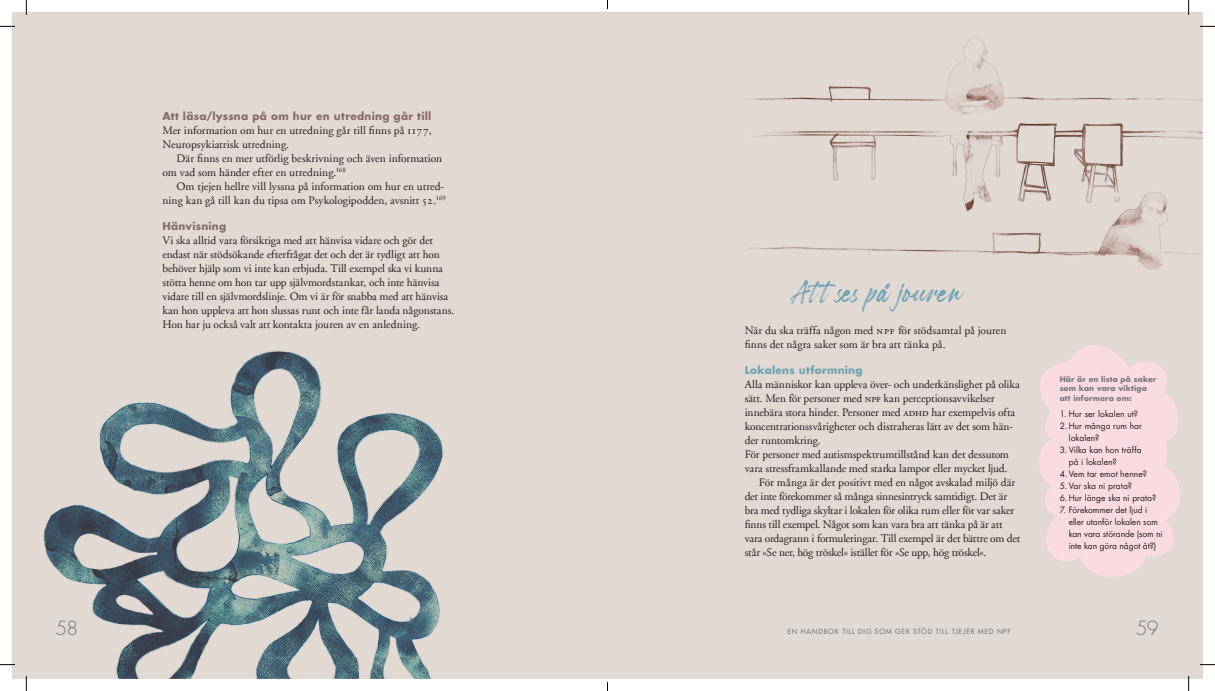
<style>
.page{position:relative;width:1215px;height:691px;background:#fff}
.page>*{position:absolute;margin:0;border:0;box-sizing:border-box;transform-origin:0 0}
.npf_bröd_1{font:40px "Garland";letter-spacing:.005em;color:#6ca2b2}
.t1{font:300 19px "Futura Std";color:#707c83}
.npf_bröd_1-2{font:11.5px/14px "Adobe Garamond";letter-spacing:-.005em;color:#231f20}
.npf_bröd_1-3{font:700 10.5px "Futura Std";letter-spacing:.025em;color:#896c6a}
.npf_bröd_1-4{font:700 10.5px "Futura Std";letter-spacing:.025em;color:#6ca2b2}
.npf_bröd_1-5{font:8.5px "Futura Std";color:#231f20}
.npf_bröd_1-6{font:700 7.5px "Futura Std";letter-spacing:.025em;color:#76787b}
.t2{font:500 7px "Futura Std";letter-spacing:.105em;color:#707c83}
.s1{font-family:"Adobe Garamond Regular SC"}
</style>
<div class="page">
<div style="left:12px;top:12px;width:595px;height:666px;background:#e2d9d3"></div>
<div style="left:607px;top:12px;width:596px;height:666px;background:#e2d9d3"></div>
<img style="left:12px;top:351px;width:431px;height:327px">
<img style="left:746px;top:12px;width:455px;height:258px">
<svg style="left:1039px;top:345px;width:141px;height:232px"></svg>
<svg style="left:0;top:26px;width:15px;height:1px"></svg>
<svg style="left:1200px;top:26px;width:15px;height:1px"></svg>
<svg style="left:0;top:664px;width:15px;height:1px"></svg>
<svg style="left:1200px;top:664px;width:15px;height:1px"></svg>
<svg style="left:26px;top:0;width:1px;height:15px"></svg>
<svg style="left:26px;top:675px;width:1px;height:15px"></svg>
<svg style="left:1188px;top:0;width:1px;height:15px"></svg>
<svg style="left:1188px;top:676px;width:1px;height:14px"></svg>
<p class="npf_bröd_1-3" style="left:162px;top:109px;width:270px">Att läsa/lyssna på om hur en utredning går till</p>
<p class="npf_bröd_1-2" style="left:162px;top:124px;width:271px">Mer information om hur en utredning går till finns på <span class="s1">1177</span>,<br>Neuropsykiatrisk utredning.</p>
<p class="npf_bröd_1-2" style="left:162px;top:152px;width:281px;text-indent:14px">Där finns en mer utförlig beskrivning och även information om vad som händer efter en utredning.<sup>168</sup></p>
<p class="npf_bröd_1-2" style="left:162px;top:180px;width:285px;text-align:right">Om tjejen hellre vill lyssna på information om hur en utred&shy;ning kan gå till kan du tipsa om Psykologipodden, avsnitt <span class="s1">52</span>.<sup>169</sup></p>
<p class="npf_bröd_1-3" style="left:162px;top:219px;width:65px">Hänvisning</p>
<p class="npf_bröd_1-2" style="left:162px;top:234px;width:293px">Vi ska alltid vara försiktiga med att hänvisa vidare och gör det endast när stödsökande efterfrågat det och det är tydligt att hon behöver hjälp som vi inte kan erbjuda. Till exempel ska vi kunna stötta henne om hon tar upp självmordstankar, och inte hänvisa vidare till en självmordslinje. Om vi är för snabba med att hänvisa kan hon uppleva att hon slussas runt och inte får landa någonstans.<br>Hon har ju också valt att kontakta jouren av en anledning.</p>
<p class="npf_bröd_1" style="left:791px;top:272px;width:173px">Att ses på jouren</p>
<p class="npf_bröd_1-2" style="left:745px;top:323px;width:263px">När du ska träffa någon med <span class="s1">npf</span> för stödsamtal på jouren finns det några saker som är bra att tänka på.</p>
<p class="npf_bröd_1-4" style="left:745px;top:363px;width:119px">Lokalens utformning</p>
<p class="npf_bröd_1-2" style="left:745px;top:377px;width:277px">Alla människor kan uppleva över- och underkänslighet på olika sätt. Men för personer med <span class="s1">npf</span> kan perceptionsavvikelser innebära stora hinder. Personer med <span class="s1">adhd</span> har exempelvis ofta koncentrationssvårigheter och distraheras lätt av det som hän&shy;der runtomkring.<br>För personer med autismspektrumtillstånd kan det dessutom vara stressframkallande med starka lampor eller mycket ljud.</p>
<p class="npf_bröd_1-2" style="left:745px;top:475px;width:277px;text-indent:14px">För många är det positivt med en något avskalad miljö där det inte förekommer så många sinnesintryck samtidigt. Det är bra med tydliga skyltar i lokalen för olika rum eller för var saker finns till exempel. Något som kan vara bra att tänka på är att vara ordagrann i formuleringar. Till exempel är det bättre om det står »Se ner, hög tröskel« istället för »Se upp, hög tröskel«.</p>
<p class="npf_bröd_1-6" style="left:1060px;top:374px;width:98px">Här är en lista på saker</p>
<p class="npf_bröd_1-6" style="left:1060px;top:383px;width:89px">som kan vara viktiga</p>
<p class="npf_bröd_1-6" style="left:1060px;top:393px;width:74px">att informera om:</p>
<p class="npf_bröd_1-5" style="left:1060px;top:408px;width:80px">1. Hur ser lokalen ut?</p>
<p class="npf_bröd_1-5" style="left:1060px;top:420px;width:84px">2. Hur många rum har</p>
<p class="npf_bröd_1-5" style="left:1069px;top:432px;width:32px">lokalen?</p>
<p class="npf_bröd_1-5" style="left:1060px;top:444px;width:84px">3. Vilka kan hon träffa</p>
<p class="npf_bröd_1-5" style="left:1069px;top:456px;width:50px">på i lokalen?</p>
<p class="npf_bröd_1-5" style="left:1060px;top:468px;width:89px">4.Vem tar emot henne?</p>
<p class="npf_bröd_1-5" style="left:1060px;top:480px;width:74px">5. Var ska ni prata?</p>
<p class="npf_bröd_1-5" style="left:1060px;top:492px;width:98px">6. Hur länge ska ni prata?</p>
<p class="npf_bröd_1-5" style="left:1060px;top:504px;width:89px">7. Förekommer det ljud i</p>
<p class="npf_bröd_1-5" style="left:1069px;top:516px;width:91px">eller utanför lokalen som</p>
<p class="npf_bröd_1-5" style="left:1069px;top:528px;width:96px">kan vara störande (som ni</p>
<p class="npf_bröd_1-5" style="left:1069px;top:540px;width:89px">inte kan göra något åt?)</p>
<p class="t1" style="left:56px;top:616px;width:24px">58</p>
<p class="t2" style="left:787px;top:626px;width:225px">EN HANDBOK TILL DIG SOM GER STÖD TILL TJEJER MED NPF</p>
<p class="t1" style="left:1136px;top:616px;width:24px">59</p>
</div>
